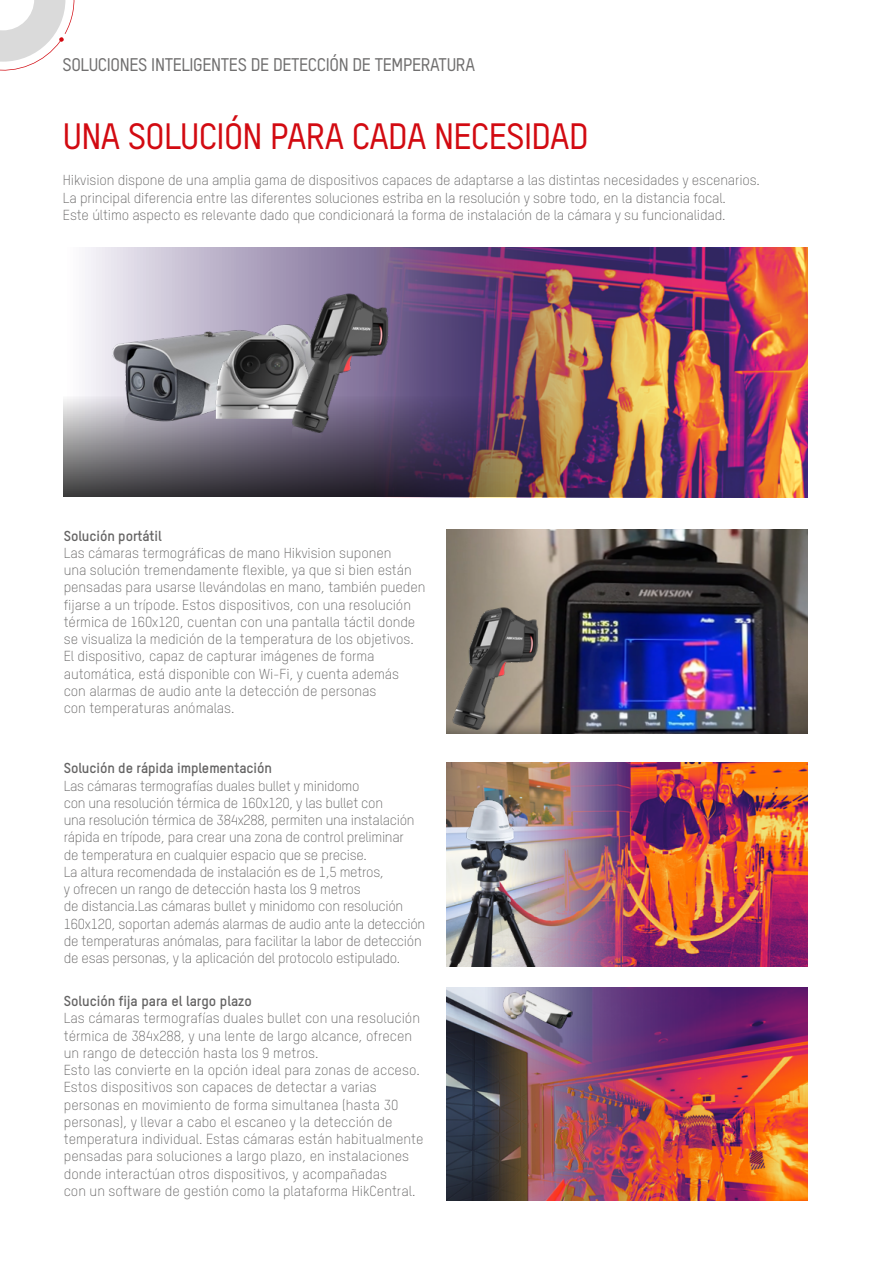
<style>
.page{position:relative;width:893px;height:1263px;background:#fff}
.page>*{position:absolute;margin:0;border:0;box-sizing:border-box;transform-origin:0 0}
.t1{font:500 36px "TSTARPRO";letter-spacing:-.02em;color:#d20a11}
.t2{font:500 18px "TSTARPRO";letter-spacing:-.02em;color:#706f6f}
.t3{font:300 14.25px/17.2px "TSTARPRO";letter-spacing:-.005em;color:#646363}
.t4{font:700 14.25px "TSTARPRO";letter-spacing:-.005em;color:#646363}
</style>
<div class="page">
<img style="left:446px;top:988px;width:362px;height:212px">
<img style="left:572px;top:762px;width:236px;height:204px">
<img style="left:446px;top:762px;width:126px;height:204px">
<img style="left:446px;top:529px;width:362px;height:204px">
<img style="left:446px;top:606px;width:103px;height:124px">
<svg style="left:0;top:0;width:75px;height:71px"></svg>
<svg style="left:85px;top:247px;width:279px;height:149px;background:#c3bbd0"></svg>
<svg style="left:64px;top:396px;width:300px;height:101px;background:#5e5b64"></svg>
<img style="left:111px;top:318px;width:174px;height:104px">
<img style="left:364px;top:247px;width:444px;height:250px">
<img style="left:212px;top:335px;width:73px;height:73px">
<svg style="left:125px;top:408px;width:198px;height:41px;background:#85808d"></svg>
<img style="left:285px;top:293px;width:111px;height:139px">
<p class="t2" style="left:63px;top:52px;width:414px">SOLUCIONES INTELIGENTES DE DETECCIÓN DE TEMPERATURA</p>
<h1 class="t1" style="left:63px;top:112px;width:527px">UNA SOLUCIÓN PARA CADA NECESIDAD</h1>
<p class="t3" style="left:63px;top:171px;width:699px">Hikvision dispone de una amplia gama de dispositivos capaces de adaptarse a las distintas necesidades y escenarios.<br>La principal diferencia entre las diferentes soluciones estriba en la resolución y sobre todo, en la distancia focal.<br>Este último aspecto es relevante dado que condicionará la forma de instalación de la cámara y su funcionalidad.</p>
<p class="t4" style="left:64px;top:526px;width:99px">Solución portátil</p>
<p class="t3" style="left:64px;top:544px;width:363px">Las cámaras termográficas de mano Hikvision suponen<br>una solución tremendamente flexible, ya que si bien están pensadas para usarse llevándolas en mano, también pueden fijarse a un trípode. Estos dispositivos, con una resolución térmica de 160x120, cuentan con una pantalla táctil donde se visualiza la medición de la temperatura de los objetivos.<br>El dispositivo, capaz de capturar imágenes de forma automática, está disponible con Wi-Fi, y cuenta además<br>con alarmas de audio ante la detección de personas<br>con temperaturas anómalas.</p>
<p class="t4" style="left:64px;top:758px;width:210px">Solución de rápida implementación</p>
<p class="t3" style="left:64px;top:776px;width:363px">Las cámaras termografías duales bullet y minidomo<br>con una resolución térmica de 160x120, y las bullet con<br>una resolución térmica de 384x288, permiten una instalación rápida en trípode, para crear una zona de control preliminar<br>de temperatura en cualquier espacio que se precise.<br>La altura recomendada de instalación es de 1,5 metros,<br>y ofrecen un rango de detección hasta los 9 metros<br>de distancia.Las cámaras bullet y minidomo con resolución 160x120, soportan además alarmas de audio ante la detección de temperaturas anómalas, para facilitar la labor de detección de esas personas, y la aplicación del protocolo estipulado.</p>
<p class="t4" style="left:64px;top:991px;width:190px">Solución fija para el largo plazo</p>
<p class="t3" style="left:64px;top:1009px;width:361px">Las cámaras termografías duales bullet con una resolución térmica de 384x288, y una lente de largo alcance, ofrecen un rango de detección hasta los 9 metros.<br>Esto las convierte en la opción ideal para zonas de acceso.<br>Estos dispositivos son capaces de detectar a varias personas en movimiento de forma simultanea (hasta 30 personas), y llevar a cabo el escaneo y la detección de temperatura individual. Estas cámaras están habitualmente pensadas para soluciones a largo plazo, en instalaciones donde interactúan otros dispositivos, y acompañadas<br>con un software de gestión como la plataforma HikCentral.</p>
</div>
